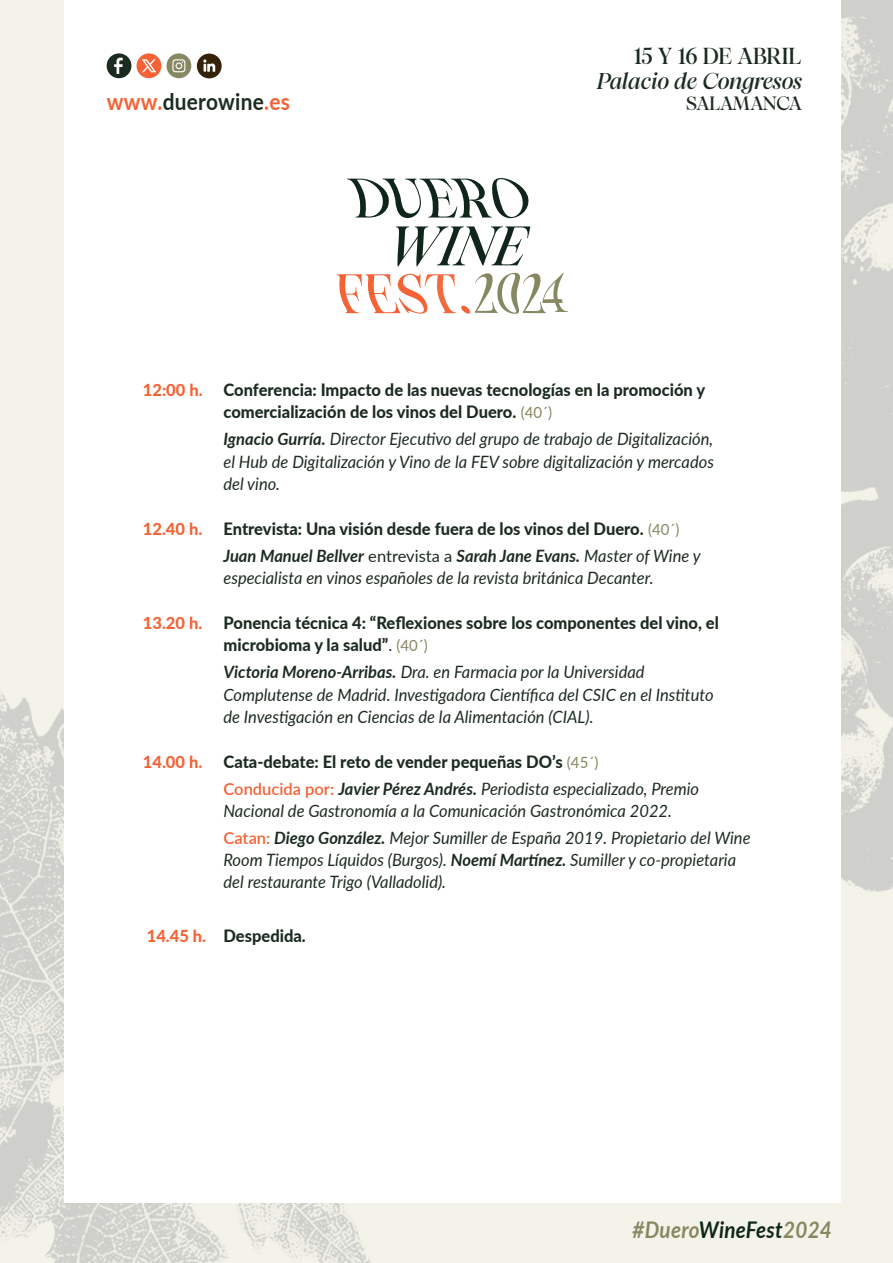
<style>
.page{position:relative;width:893px;height:1263px;background:#f4f3e9}
.page>*{position:absolute;margin:0;border:0;box-sizing:border-box;transform-origin:0 0}
.t1{font:700 23.1px "Lato";letter-spacing:.015em;color:#1c2b20;scale:.9 1}
.t2{font:500 23.1px "PP Pangaia";letter-spacing:-.015em;color:#1c2b20}
.t3{font:italic 700 22.95px "Lato";letter-spacing:.015em;color:#868862;scale:.9 1}
.t4{font:italic 500 22.8px "PP Pangaia";letter-spacing:.005em;color:#1c2b20}
.t5{font:500 19.2px "PP Pangaia";letter-spacing:-.025em;color:#1c2b20}
.t6{font:italic 16.95px/22.2px "Lato";color:#1c2b20}
.t7{font:800 16.95px/22.5px "Lato";color:#1c2b20}
.s1{color:#f46235}
.s2{font-size:16.5px;color:#f46235}
.s3{font-weight:400;font-size:15.45px;color:#868862}
.s4{font-weight:700}
.s5{font-weight:700;font-style:italic}
.s6{font-weight:400;font-size:16.5px}
.s7{font-weight:400;font-style:italic}
.s8{font-weight:600;font-size:16.5px;color:#f46235}
.s9{font-weight:600;font-style:normal;font-size:16.5px;color:#f46235}
.s10{color:#10261a}
</style>
<div class="page">
<img style="left:840px;top:0;width:53px;height:1028px">
<img style="left:0;top:691px;width:757px;height:572px">
<div style="left:64px;top:0;width:776px;height:1202px;background:#fff"></div>
<div style="left:197px;top:54px;width:25px;height:24px;background:#34220a;border-radius:12px"></div>
<svg style="left:203px;top:59px;width:12px;height:13px"></svg>
<div style="left:107px;top:53px;width:24px;height:25px;background:#1c2b20;border-radius:12px"></div>
<svg style="left:114px;top:58px;width:9px;height:16px"></svg>
<svg style="left:166px;top:53px;width:25px;height:25px"></svg>
<svg style="left:172px;top:59px;width:13px;height:13px"></svg>
<div style="left:137px;top:53px;width:24px;height:25px;background:#f46235;border-radius:12px"></div>
<svg style="left:142px;top:59px;width:14px;height:13px"></svg>
<svg style="left:396px;top:226px;width:134px;height:40px"></svg>
<svg style="left:347px;top:178px;width:182px;height:40px"></svg>
<svg style="left:337px;top:273px;width:231px;height:41px"></svg>
<h1 class="t2" style="left:634px;top:42px;width:169px">15 Y 16 DE ABRIL</h1>
<h3 class="t4" style="left:597px;top:67px;width:206px">Palacio de Congresos</h3>
<h1 class="t1" style="left:107px;top:84px;width:205px"><span class="s1">www.</span>duerowine<span class="s1">.es</span></h1>
<p class="t5" style="left:686px;top:91px;width:117px">SALAMANCA</p>
<p class="t7" style="left:223px;top:378px;width:483px;text-indent:-81px"><span class="s2">12:00 h.</span> Conferencia: Impacto de las nuevas tecnologías en la promoción y comercialización de los vinos del Duero. <span class="s3">(40´)</span></p>
<p class="t6" style="left:223px;top:427px;width:492px;text-align:justify"><span class="s4">Ignacio Gurría.</span> Director Ejecutivo del grupo de trabajo de Digitalización, el Hub de Digitalización y Vino de la FEV sobre digitalización y mercados del vino.</p>
<p class="t7" style="left:223px;top:514px;width:479px;line-height:27px;text-indent:-81px"><span class="s2">12.40 h.</span> Entrevista: Una visión desde fuera de los vinos del Duero. <span class="s3">(40´)<br></span><span class="s5">Juan Manuel Bellver</span> <span class="s6">entrevista a</span> <span class="s5">Sarah Jane Evans.</span> <span class="s7">Master of Wine y</span></p>
<p class="t6" style="left:223px;top:566px;width:432px">especialista en vinos españoles de la revista británica Decanter.</p>
<p class="t7" style="left:223px;top:611px;width:497px;text-indent:-81px"><span class="s2">13.20 h.</span> Ponencia técnica 4: “Reflexiones sobre los componentes del vino, el microbioma y la salud”<span class="s6">.</span> <span class="s3">(40´)</span></p>
<p class="t6" style="left:223px;top:660px;width:492px"><span class="s4">Victoria Moreno-Arribas.</span> Dra. en Farmacia por la Universidad<br>Complutense de Madrid. Investigadora Científica del CSIC en el Instituto de Investigación en Ciencias de la Alimentación (CIAL).</p>
<p class="t7" style="left:223px;top:747px;width:477px;line-height:27px;text-indent:-81px"><span class="s2">14.00 h.</span> Cata-debate: El reto de vender pequeñas DO’s <span class="s3">(45´)<br></span><span class="s8">Conducida por:</span> <span class="s5">Javier Pérez Andrés.</span> <span class="s7">Periodista especializado, Premio</span></p>
<p class="t6" style="left:223px;top:796px;width:529px;line-height:27px">Nacional de Gastronomía a la Comunicación Gastronómica 2022.<br><span class="s9">Catan:</span> <span class="s4">Diego González.</span> Mejor Sumiller de España 2019. Propietario del Wine</p>
<p class="t6" style="left:223px;top:848px;width:514px">Room Tiempos Líquidos (Burgos). <span class="s4">Noemí Martínez.</span> Sumiller y co-propietaria del restaurante Trigo (Valladolid).</p>
<p class="t7" style="left:147px;top:924px;width:161px"><span class="s2">14.45 h.</span> Despedida.</p>
<h2 class="t3" style="left:632px;top:1213px;width:223px">#Duero<span class="s10">WineFest</span>2024</h2>
</div>
